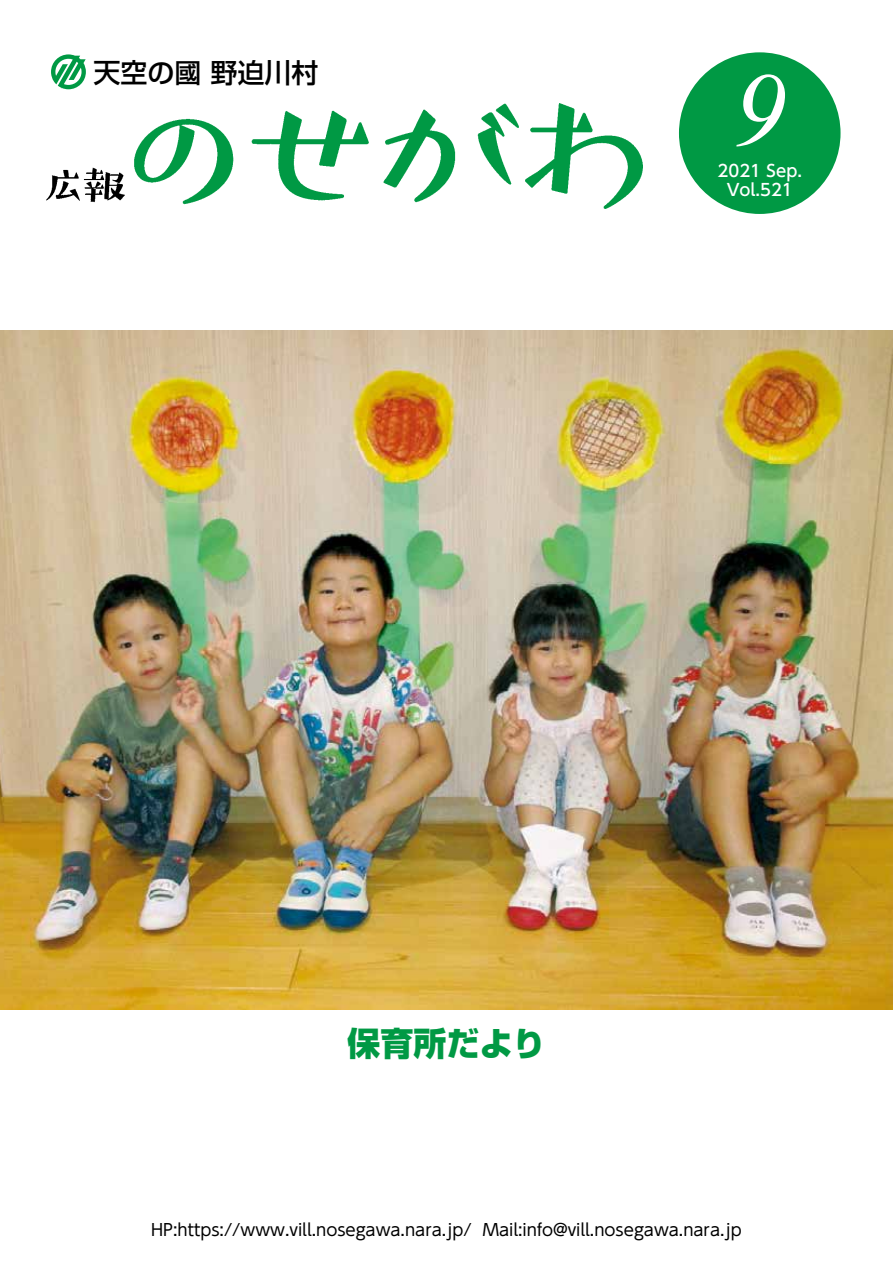
<style>
.page{position:relative;width:893px;height:1263px;background:#fff}
.page>*{position:absolute;margin:0;border:0;box-sizing:border-box;transform-origin:0 0}
.t1{font:italic 105px "Times New Roman";color:#fff}
.t2{font:800 33px "Shin Go Pro";color:#094}
.t3{font:500 27px "Shin Go Pro";color:#000}
.t4{font:16.5px "UD Shin Go Pro";color:#000}
.t5{font:500 16.5px/19.5px "UD Shin Go Pro";color:#fff;text-align:center}
</style>
<div class="page">
<img style="left:0;top:330px;width:893px;height:679px">
<div style="left:679px;top:52px;width:161px;height:162px;background:#094;border-radius:50%"></div>
<svg style="left:51px;top:54px;width:35px;height:35px"></svg>
<img style="left:47px;top:103px;width:596px;height:106px">
<h3 class="t3" style="left:94px;top:50px;width:226px">天空の國野迫川村</h3>
<h1 class="t1" style="left:733px;top:38px;width:54px">9</h1>
<p class="t5" style="left:718px;top:160px;width:86px">2021 Sep.<br>Vol.521</p>
<h2 class="t2" style="left:347px;top:1017px;width:200px">保育所だより</h2>
<p class="t4" style="left:151px;top:1216px;width:322px">HP:https://www.vill.nosegawa.nara.jp/</p>
<p class="t4" style="left:483px;top:1216px;width:261px">Mail:info@vill.nosegawa.nara.jp</p>
</div>
